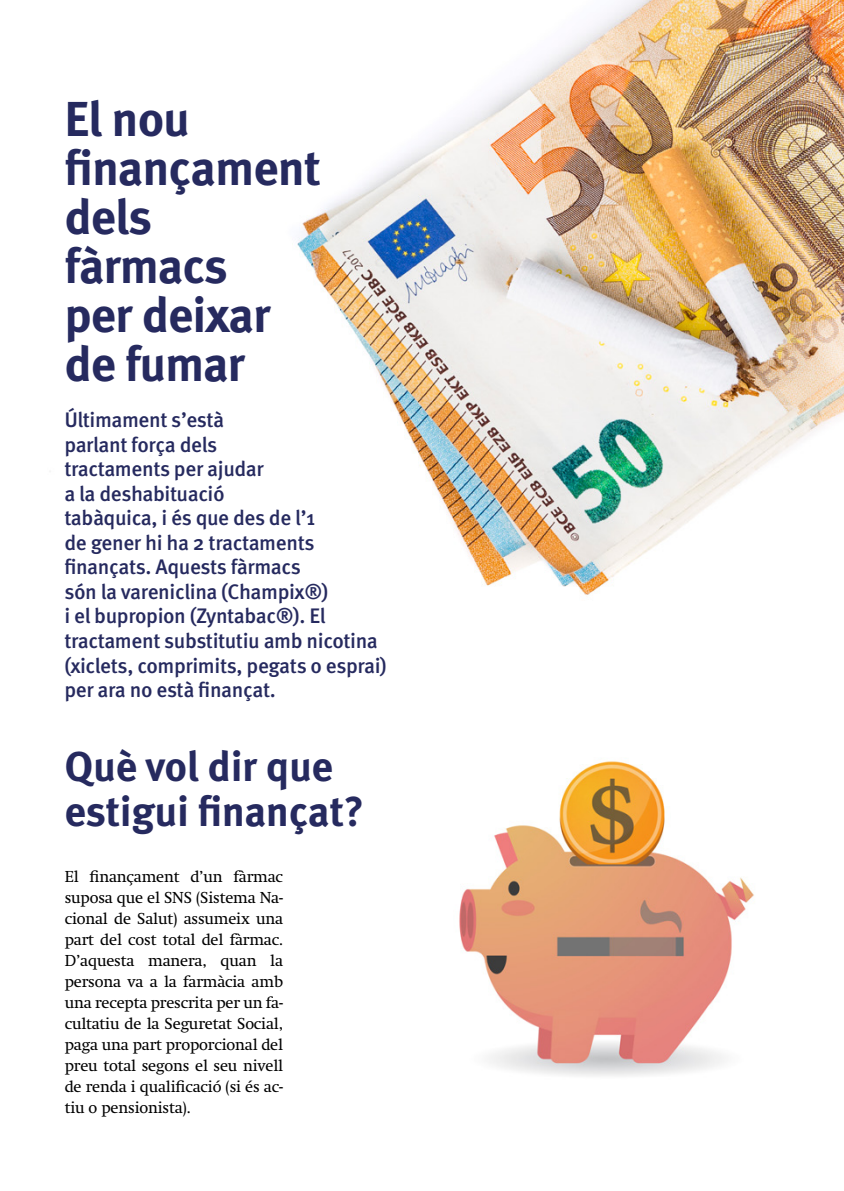
<style>
.page{position:relative;width:844px;height:1191px;background:#fff}
.page>*{position:absolute;margin:0;border:0;box-sizing:border-box;transform-origin:0 0}
.t1{font:700 49px/49px "Meta Pro";letter-spacing:-.02em;color:#262a5f}
.t2{font:700 42px/45.5px "Meta Pro";letter-spacing:-.01em;color:#262a5f}
.t3{font:500 21px/24.5px "Meta Pro";letter-spacing:-.02em;color:#262a5f}
.t4{font:15.75px/21px "Swift";letter-spacing:-.01em;color:#000;text-align:justify}
</style>
<div class="page">
<img style="left:297px;top:0;width:546px;height:595px">
<img style="left:459px;top:761px;width:295px;height:315px">
<h1 class="t1" style="left:64px;top:96px;width:258px">El nou finançament dels fàrmacs<br>per deixar de fumar</h1>
<p class="t3" style="left:64px;top:408px;width:324px">Últimament s’està<br>parlant força dels<br>tractaments per ajudar<br>a la deshabituació<br>tabàquica, i és que des de l’1<br>de gener hi ha 2 tractaments finançats. Aquests fàrmacs<br>són la vareniclina (Champix®)<br>i el bupropion (Zyntabac®). El tractament substitutiu amb nicotina (xiclets, comprimits, pegats o esprai) per ara no està finançat.</p>
<h2 class="t2" style="left:64px;top:744px;width:301px">Què vol dir que estigui finançat?</h2>
<p class="t4" style="left:65px;top:866px;width:220px">El finançament d’un fàrmac suposa que el SNS (Sistema Na&shy;cional de Salut) assumeix una part del cost total del fàrmac.<br>D’aquesta manera, quan la persona va a la farmàcia amb una recepta prescrita per un fa&shy;cultatiu de la Seguretat Social, paga una part proporcional del preu total segons el seu nivell de renda i qualificació (si és ac&shy;tiu o pensionista).</p>
</div>
